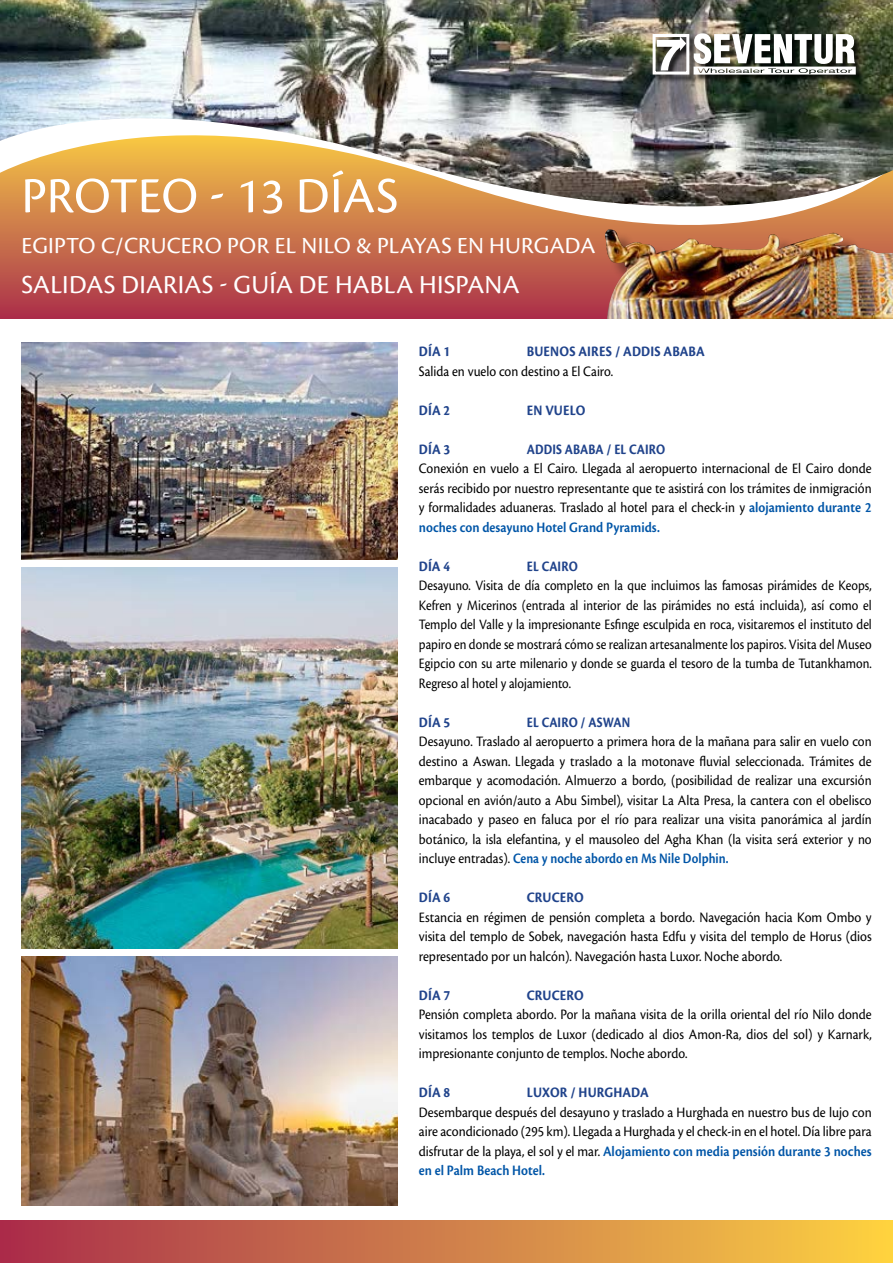
<style>
.page{position:relative;width:893px;height:1263px;background:#fff}
.page>*{position:absolute;margin:0;border:0;box-sizing:border-box;transform-origin:0 0}
.t1{font:52.5px "Cronos Pro";letter-spacing:.01em;color:#fff}
.t2{font:27px "Cronos Pro";letter-spacing:.01em;color:#fff}
.t3{font:24px "Cronos Pro";letter-spacing:.01em;color:#fff}
.t4{font:15px/19.5px "Cronos Pro";color:#000;text-align:justify;scale:.9 1}
.t5{font:15px/19.5px "Cronos Pro";color:#000;text-align:justify;scale:.91 1}
.t6{font:15px/19.5px "Cronos Pro";color:#000;text-align:justify;scale:.87 1}
.t7{font:700 15px "Cronos Pro";letter-spacing:.01em;color:#20438b;scale:.9 1}
.t8{font:700 15px "Cronos Pro";letter-spacing:.01em;color:#20438b;scale:.85 1}
.s1{font-weight:600;color:#0055a7}
</style>
<div class="page">
<div style="left:0;top:125px;width:893px;height:194px;background:#b03849"></div>
<svg style="left:0;top:208px;width:893px;height:88px;background:#c77053"></svg>
<img style="left:0;top:0;width:893px;height:208px">
<div style="left:0;top:1220px;width:893px;height:43px;background:linear-gradient(to right,#a82e4d,#fbd144)"></div>
<img style="left:21px;top:342px;width:377px;height:217px">
<img style="left:21px;top:957px;width:377px;height:248px">
<div style="left:653px;top:34px;width:211px;height:49px;background:#000;opacity:.77"></div>
<div style="left:653px;top:34px;width:36px;height:41px;border:3px solid #fff"></div>
<svg style="left:657px;top:37px;width:29px;height:33px"></svg>
<svg style="left:694px;top:33px;width:162px;height:42px"></svg>
<img style="left:21px;top:568px;width:377px;height:380px">
<img style="left:603px;top:229px;width:290px;height:90px">
<h1 class="t1" style="left:22px;top:166px;width:378px">Proteo - 13 días</h1>
<h3 class="t3" style="left:21px;top:231px;width:575px">egipto c/crucero por el nilo &amp; playas en hurgada</h3>
<h2 class="t2" style="left:21px;top:269px;width:500px">salidas diarias - guía de habla hispana</h2>
<p class="t7" style="left:419px;top:343px;width:36px">DÍA 1</p>
<p class="t7" style="left:527px;top:343px;width:199px">BUENOS AIRES / ADDIS ABABA</p>
<p class="t4" style="left:419px;top:361px;width:218px">Salida en vuelo con destino a El Cairo.</p>
<p class="t7" style="left:419px;top:401px;width:36px">DÍA 2</p>
<p class="t7" style="left:527px;top:401px;width:66px">EN VUELO</p>
<p class="t7" style="left:419px;top:440px;width:36px">DÍA 3</p>
<p class="t8" style="left:527px;top:440px;width:164px">ADDIS ABABA / EL CAIRO</p>
<p class="t4" style="left:419px;top:459px;width:505px">Conexión en vuelo a El Cairo. Llegada al aeropuerto internacional de El Cairo donde serás recibido por nuestro representante que te asistirá con los trámites de inmigración y formalidades aduaneras. Traslado al hotel para el check-in y <span class="s1">alojamiento durante 2 noches con desayuno Hotel Grand Pyramids.</span></p>
<p class="t7" style="left:419px;top:557px;width:36px">DÍA 4</p>
<p class="t8" style="left:527px;top:557px;width:61px">EL CAIRO</p>
<p class="t6" style="left:419px;top:576px;width:522px">Desayuno. Visita de día completo en la que incluimos las famosas pirámides de Keops, Kefren y Micerinos (entrada al interior de las pirámides no está incluida), así como el Templo del Valle y la impresionante Esfinge esculpida en roca, visitaremos el instituto del papiro en donde se mostrará cómo se realizan artesanalmente los papiros. Visita del Museo Egipcio con su arte milenario y donde se guarda el tesoro de la tumba de Tutankhamon.<br>Regreso al hotel y alojamiento.</p>
<p class="t7" style="left:419px;top:713px;width:36px">DÍA 5</p>
<p class="t8" style="left:527px;top:713px;width:123px">EL CAIRO / ASWAN</p>
<p class="t4" style="left:419px;top:732px;width:505px">Desayuno. Traslado al aeropuerto a primera hora de la mañana para salir en vuelo con destino a Aswan. Llegada y traslado a la motonave fluvial seleccionada. Trámites de embarque y acomodación. Almuerzo a bordo, (posibilidad de realizar una excursión opcional en avión/auto a Abu Simbel), visitar La Alta Presa, la cantera con el obelisco inacabado y paseo en faluca por el río para realizar una visita panorámica al jardín botánico, la isla elefantina, y el mausoleo del Agha Khan (la visita será exterior y no incluye entradas). <span class="s1">Cena y noche abordo en Ms Nile Dolphin.</span></p>
<p class="t7" style="left:419px;top:889px;width:68px">DÍA 6 C</p>
<p class="t7" style="left:535px;top:889px;width:56px">RUCERO</p>
<p class="t5" style="left:419px;top:907px;width:499px">Estancia en régimen de pensión completa a bordo. Navegación hacia Kom Ombo y visita del templo de Sobek, navegación hasta Edfu y visita del templo de Horus (dios representado por un halcón). Navegación hasta Luxor. Noche abordo.</p>
<p class="t7" style="left:419px;top:986px;width:68px">DÍA 7 C</p>
<p class="t7" style="left:535px;top:986px;width:56px">RUCERO</p>
<p class="t4" style="left:419px;top:1005px;width:505px">Pensión completa abordo. Por la mañana visita de la orilla oriental del río Nilo donde visitamos los templos de Luxor (dedicado al dios Amon-Ra, dios del sol) y Karnark, impresionante conjunto de templos. Noche abordo.</p>
<p class="t7" style="left:419px;top:1084px;width:67px">DÍA 8 L</p>
<p class="t7" style="left:533px;top:1084px;width:130px">UXOR / HURGHADA</p>
<p class="t5" style="left:419px;top:1102px;width:499px">Desembarque después del desayuno y traslado a Hurghada en nuestro bus de lujo con aire acondicionado (295 km). Llegada a Hurghada y el check-in en el hotel. Día libre para disfrutar de la playa, el sol y el mar. <span class="s1">Alojamiento con media pensión durante 3 noches en el Palm Beach Hotel.</span></p>
</div>
